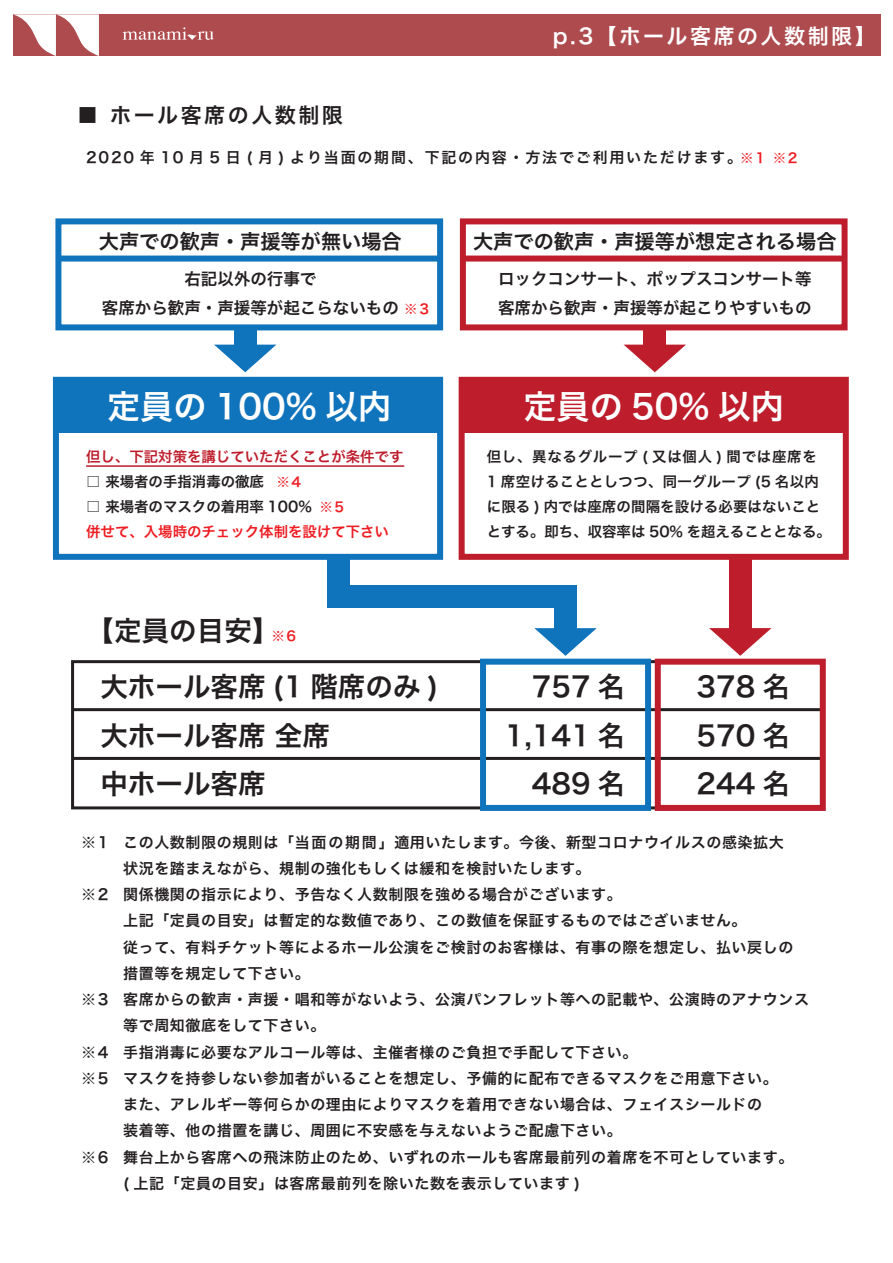
<style>
.page{position:relative;width:893px;height:1263px;background:#fff}
.page>*{position:absolute;margin:0;border:0;box-sizing:border-box;transform-origin:0 0}
.t1{font:33.15px "Hira Kaku Pro W6";color:#fff}
.t2{font:27.6px/48.2px "Hira Kaku Pro W6";color:#231f20}
.t3{font:21px "Hira Kaku Pro W6";letter-spacing:.12em;color:#fff}
.t4{font:21px "Hira Kaku Pro W6";letter-spacing:.12em;color:#231f20}
.t5{font:20.25px "Hira Kaku Pro W6";color:#231f20}
.t6{font:16.5px/28.8px "Hira Kaku Pro W6";color:#231f20;text-align:center}
.t7{font:15px/26.2px "Hira Kaku Pro W6";letter-spacing:.04em;color:#231f20}
.t8{font:15px "Hira Kaku Pro W6";letter-spacing:.12em;color:#231f20}
.t9{font:14.4px/25.2px "Hira Kaku Pro W6";letter-spacing:.01em;color:#231f20}
.t10{font:14.4px "Hira Kaku Pro W6";color:#be1d2c}
.t11{font:14.4px "Hira Kaku Pro W6";color:#ee1d23}
.t12{font:13.5px "Hira Kaku Pro W6";color:#ee1d23}
</style>
<div class="page">
<div style="left:53px;top:377px;width:390px;height:183px;border:6px solid #1074bc"></div>
<div style="left:459px;top:377px;width:390px;height:183px;border:6px solid #be1d2c"></div>
<div style="left:56px;top:380px;width:384px;height:52px;background:#1074bc"></div>
<div style="left:462px;top:380px;width:384px;height:52px;background:#be1d2c"></div>
<div style="left:14px;top:14px;width:866px;height:41px;background:#ae4b4e"></div>
<svg style="left:123px;top:27px;width:91px;height:13px"></svg>
<svg style="left:13px;top:14px;width:86px;height:42px"></svg>
<div style="left:55px;top:218px;width:388px;height:112px;border:6px solid #1074bc"></div>
<div style="left:58px;top:256px;width:382px;height:6px;background:#1074bc"></div>
<div style="left:460px;top:218px;width:388px;height:112px;border:6px solid #be1d2c"></div>
<div style="left:463px;top:256px;width:382px;height:6px;background:#be1d2c"></div>
<hr style="left:86px;top:465px;width:318px;height:2px;background:#be1d2c">
<div style="left:643px;top:327px;width:23px;height:23px;background:#be1d2c"></div>
<svg style="left:624px;top:345px;width:62px;height:27px"></svg>
<div style="left:729px;top:557px;width:23px;height:76px;background:#be1d2c"></div>
<svg style="left:709px;top:628px;width:62px;height:28px"></svg>
<div style="left:234px;top:327px;width:22px;height:23px;background:#1074bc"></div>
<svg style="left:214px;top:345px;width:62px;height:27px"></svg>
<div style="left:554px;top:606px;width:23px;height:27px;background:#1074bc"></div>
<svg style="left:534px;top:628px;width:63px;height:28px"></svg>
<div style="left:71px;top:660px;width:753px;height:149px;border:3px solid #231f20"></div>
<hr style="left:74px;top:708px;width:749px;height:3px;background:#231f20">
<hr style="left:74px;top:757px;width:749px;height:3px;background:#231f20">
<div style="left:480px;top:659px;width:171px;height:152px;border:6px solid #1074bc"></div>
<div style="left:655px;top:659px;width:171px;height:152px;border:6px solid #be1d2c"></div>
<div style="left:327px;top:585px;width:250px;height:22px;background:#1074bc"></div>
<div style="left:327px;top:559px;width:23px;height:48px;background:#1074bc"></div>
<h3 class="t4" style="left:77px;top:96px;width:267px">■ ホール客席の人数制限</h3>
<h3 class="t3" style="left:553px;top:17px;width:324px">p.3【ホール客席の人数制限】</h3>
<p class="t8" style="left:86px;top:144px;width:657px">2020 年 10 月 5 日 ( 月 ) より当面の期間、下記の内容・方法でご利用いただけます。</p>
<p class="t12" style="left:740px;top:146px;width:59px">※1 ※2</p>
<h3 class="t5" style="left:99px;top:223px;width:304px">大声での歓声・声援等が無い場合</h3>
<p class="t6" style="left:102px;top:264px;width:298px">右記以外の行事で<br>客席から歓声・声援等が起こらないもの</p>
<p class="t12" style="left:404px;top:297px;width:26px">※3</p>
<h3 class="t5" style="left:473px;top:223px;width:365px">大声での歓声・声援等が想定される場合</h3>
<p class="t6" style="left:498px;top:264px;width:315px;text-align:left">ロックコンサート、ポップスコンサート等客席から歓声・声援等が起こりやすいもの</p>
<h1 class="t1" style="left:107px;top:376px;width:286px">定員の 100% 以内</h1>
<h1 class="t1" style="left:523px;top:376px;width:262px">定員の 50% 以内</h1>
<p class="t10" style="left:86px;top:443px;width:319px">但し、下記対策を講じていただくことが条件です</p>
<p class="t9" style="left:86px;top:468px;width:179px">□ 来場者の手指消毒の徹底</p>
<p class="t9" style="left:86px;top:493px;width:227px">□ 来場者のマスクの着用率 100%</p>
<p class="t11" style="left:86px;top:519px;width:304px">併せて、入場時のチェック体制を設けて下さい</p>
<p class="t12" style="left:276px;top:470px;width:26px">※4</p>
<p class="t12" style="left:320px;top:495px;width:26px">※5</p>
<h2 class="t2" style="left:87px;top:605px;width:194px">【定員の目安】</h2>
<p class="t12" style="left:272px;top:624px;width:26px">※6</p>
<h2 class="t2" style="left:100px;top:662px;width:340px">大ホール客席 (1 階席のみ )大ホール客席 全席<br>中ホール客席</h2>
<p class="t9" style="left:487px;top:443px;width:346px">但し、異なるグループ ( 又は個人 ) 間では座席を<br>1 席空けることとしつつ、同一グループ (5 名以内に限る ) 内では座席の間隔を設ける必要はないこととする。即ち、収容率は 50% を超えることとなる。</p>
<h2 class="t2" style="left:505px;top:662px;width:122px;text-align:right">757 名<br>1,141 名<br>489 名</h2>
<h2 class="t2" style="left:697px;top:662px;width:95px;text-align:justify">378 名570 名244 名</h2>
<p class="t7" style="left:81px;top:828px;width:29px">※1</p>
<p class="t7" style="left:81px;top:881px;width:29px">※2</p>
<p class="t7" style="left:81px;top:986px;width:29px">※3</p>
<p class="t7" style="left:81px;top:1038px;width:29px">※4 ※5</p>
<p class="t7" style="left:81px;top:1143px;width:29px">※6</p>
<p class="t7" style="left:123px;top:828px;width:687px">この人数制限の規則は「当面の期間」適用いたします。今後、新型コロナウイルスの感染拡大<br>状況を踏まえながら、規制の強化もしくは緩和を検討いたします。<br>関係機関の指示により、予告なく人数制限を強める場合がございます。<br>上記「定員の目安」は暫定的な数値であり、この数値を保証するものではございません。<br>従って、有料チケット等によるホール公演をご検討のお客様は、有事の際を想定し、払い戻しの措置等を規定して下さい。<br>客席からの歓声・声援・唱和等がないよう、公演パンフレット等への記載や、公演時のアナウンス等で周知徹底をして下さい。<br>手指消毒に必要なアルコール等は、主催者様のご負担で手配して下さい。<br>マスクを持参しない参加者がいることを想定し、予備的に配布できるマスクをご用意下さい。<br>また、アレルギー等何らかの理由によりマスクを着用できない場合は、フェイスシールドの<br>装着等、他の措置を講じ、周囲に不安感を与えないようご配慮下さい。<br>舞台上から客席への飛沫防止のため、いずれのホールも客席最前列の着席を不可としています。<br>( 上記「定員の目安」は客席最前列を除いた数を表示しています )</p>
</div>
